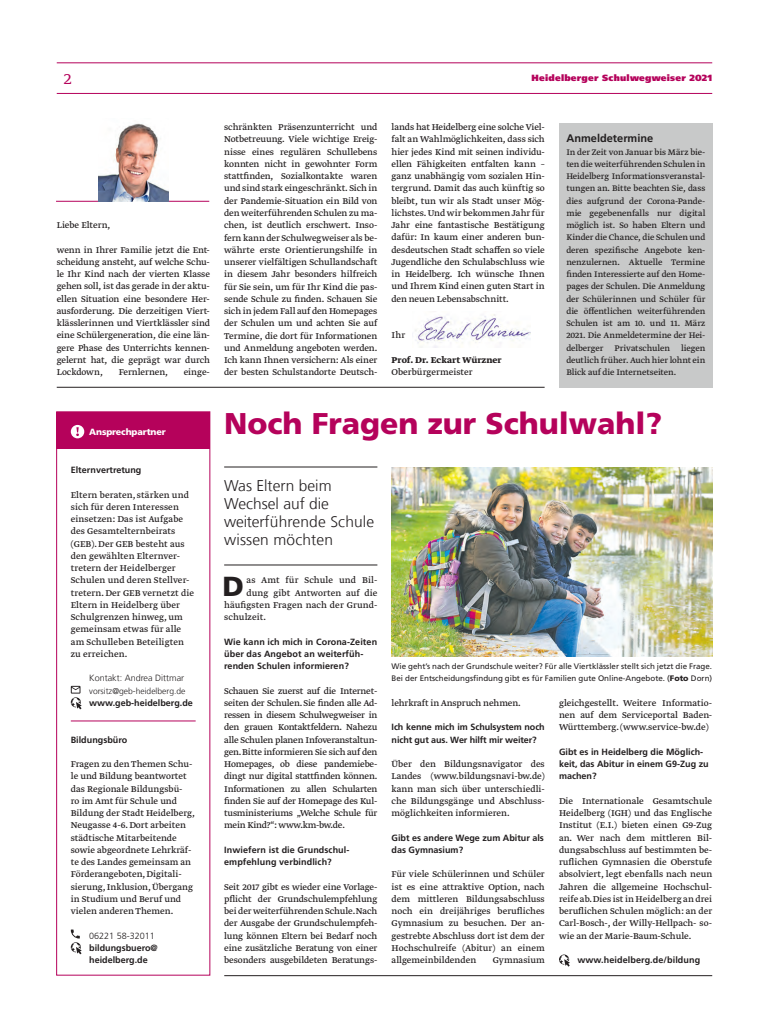
<style>
.page{position:relative;width:769px;height:1032px;background:#fff}
.page>*{position:absolute;margin:0;border:0;box-sizing:border-box;transform-origin:0 0}
.t1{font:900 30px "Frutiger LT Std";color:#b5025b}
.t2{font:900 27.5px "Frutiger LT Std";color:#231f20}
.t3{font:300 18px "Greta Text Std";color:#b5025b}
.t4{font:300 15.5px/18px "Frutiger LT Com";color:#231f20}
.t5{font:700 11px "Frutiger LT Com";color:#231f20}
.t6{font:10px/12.2px "Greta Text Std";color:#231f20;text-align:justify}
.t7{font:700 10px "Greta Text Std";letter-spacing:.005em;color:#231f20}
.t8{font:9.5px/12.2px "Greta Text Std";letter-spacing:-.01em;color:#231f20;text-align:justify}
.t9{font:700 9px/12.2px "Frutiger LT Com";color:#231f20}
.t10{font:300 9px "Frutiger LT Com";color:#231f20}
.t11{font:900 9px "Frutiger LT Pro";letter-spacing:.025em;color:#b5025b}
.t12{font:900 9px "Frutiger LT Std";letter-spacing:-.015em;color:#fff}
.t13{font:300 8.5px "Frutiger LT Com";color:#231f20}
.t14{font:8px/12.2px "Frutiger LT Pro";color:#231f20}
.s1{font-family:"Frutiger LT Std";font-weight:900}
</style>
<div class="page">
<hr style="left:57px;top:93px;width:654px;height:1px;background:#b5025b">
<hr style="left:57px;top:63px;width:654px;height:1px;background:#b5025b">
<div style="left:558px;top:123px;width:153px;height:264px;background:#c8c9c9"></div>
<img style="left:415px;top:314px;width:115px;height:34px">
<hr style="left:56px;top:201px;width:153px;height:1px;background:#b5025b">
<div style="left:56px;top:412px;width:154px;height:563px;border:1px solid #b5025b"></div>
<div style="left:57px;top:412px;width:153px;height:36px;background:#b5025b"></div>
<svg style="left:71px;top:425px;width:13px;height:13px"></svg>
<svg style="left:71px;top:686px;width:10px;height:23px"></svg>
<hr style="left:71px;top:721px;width:124px;height:1px;background:#b5025b">
<svg style="left:71px;top:929px;width:10px;height:25px"></svg>
<hr style="left:224px;top:467px;width:153px;height:1px;background:#231f20">
<hr style="left:224px;top:565px;width:153px;height:1px;background:#231f20">
<svg style="left:559px;top:954px;width:10px;height:12px"></svg>
<hr style="left:224px;top:975px;width:487px;height:1px;background:#231f20">
<hr style="left:57px;top:387px;width:487px;height:1px;background:#231f20">
<img style="left:391px;top:467px;width:320px;height:189px">
<img style="left:98px;top:123px;width:70px;height:78px">
<h3 class="t3" style="left:64px;top:68px;width:9px">2</h3>
<p class="t11" style="left:531px;top:73px;width:182px">Heidelberger Schulwegweiser 2021</p>
<p class="t6" style="left:391px;top:122px;width:155px">lands hat Heidelberg eine solche Viel&shy;falt an Wahlmöglichkeiten, dass sich hier jedes Kind mit seinen individu&shy;ellen Fähigkeiten entfalten kann – ganz unabhängig vom sozialen Hin&shy;tergrund. Damit das auch künftig so bleibt, tun wir als Stadt unser Mög&shy;lichstes. Und wir bekommen Jahr für Jahr eine fantastische Bestätigung dafür: In kaum einer anderen bun&shy;desdeutschen Stadt schaffen so viele Jugendliche den Schulabschluss wie in Heidelberg. Ich wünsche Ihnen und Ihrem Kind einen guten Start in den neuen Lebensabschnitt.</p>
<p class="t6" style="left:391px;top:330px;width:15px">Ihr</p>
<p class="t7" style="left:391px;top:354px;width:112px">Prof. Dr. Eckart Würzner</p>
<p class="t6" style="left:391px;top:367px;width:82px">Oberbürgermeister</p>
<p class="t6" style="left:224px;top:122px;width:155px">schränkten Präsenzunterricht und Notbetreuung. Viele wichtige Ereig&shy;nisse eines regulären Schullebens konnten nicht in gewohnter Form stattfinden, Sozialkontakte waren und sind stark eingeschränkt. Sich in der Pandemie-Situation ein Bild von den weiterführenden Schulen zu ma&shy;chen, ist deutlich erschwert. Inso&shy;fern kann der Schulwegweiser als be&shy;währte erste Orientierungshilfe in unserer vielfältigen Schullandschaft in diesem Jahr besonders hilfreich für Sie sein, um für Ihr Kind die pas&shy;sende Schule zu finden. Schauen Sie sich in jedem Fall auf den Homepages der Schulen um und achten Sie auf Termine, die dort für Informationen und Anmeldung angeboten werden.<br>Ich kann Ihnen versichern: Als einer der besten Schulstandorte Deutsch-</p>
<p class="t5" style="left:566px;top:132px;width:88px">Anmeldetermine</p>
<p class="t8" style="left:566px;top:146px;width:140px">In der Zeit von Januar bis März bie&shy;ten die weiterführenden Schulen in Heidelberg Informationsveranstal&shy;tungen an. Bitte beachten Sie, dass dies aufgrund der Corona-Pande&shy;mie gegebenenfalls nur digital möglich ist. So haben Eltern und Kinder die Chance, die Schulen und deren spezifische Angebote ken&shy;nenzulernen. Aktuelle Termine finden Interessierte auf den Home&shy;pages der Schulen. Die Anmeldung der Schülerinnen und Schüler für die öffentlichen weiterführenden Schulen ist am 10. und 11. März 2021. Die Anmeldetermine der Hei&shy;delberger Privatschulen liegen deutlich früher. Auch hier lohnt ein Blick auf die Internetseiten.</p>
<p class="t6" style="left:57px;top:220px;width:55px">Liebe Eltern,</p>
<p class="t6" style="left:57px;top:244px;width:155px">wenn in Ihrer Familie jetzt die Ent&shy;scheidung ansteht, auf welche Schu&shy;le Ihr Kind nach der vierten Klasse gehen soll, ist das gerade in der aktu&shy;ellen Situation eine besondere Her&shy;ausforderung. Die derzeitigen Viert&shy;klässlerinnen und Viertklässler sind eine Schülergeneration, die eine län&shy;gere Phase des Unterrichts kennen&shy;gelernt hat, die geprägt war durch Lockdown,</p>
<p class="t6" style="left:119px;top:367px;width:51px">Fernlernen,</p>
<p class="t6" style="left:184px;top:367px;width:28px">einge-</p>
<p class="t12" style="left:89px;top:427px;width:78px">Ansprechpartner</p>
<p class="t9" style="left:71px;top:464px;width:72px">Elternvertretung</p>
<p class="t6" style="left:71px;top:489px;width:125px;text-align:left">Eltern beraten, stärken und sich für deren Interessen einsetzen: Das ist Aufgabe des Gesamtelternbeirats (GEB). Der GEB besteht aus den gewählten Elternver&shy;tretern der Heidelberger<br>Schulen und deren Stellver&shy;tretern. Der GEB vernetzt die<br>Eltern in Heidelberg über<br>Schulgrenzen hinweg, um gemeinsam etwas für alle am Schulleben Beteiligten zu erreichen.</p>
<p class="t10" style="left:89px;top:673px;width:96px">Kontakt: Andrea Dittmar</p>
<p class="t13" style="left:89px;top:686px;width:98px">vorsitz@geb-heidelberg.de</p>
<p class="t9" style="left:89px;top:697px;width:105px">www.geb-heidelberg.de</p>
<p class="t9" style="left:71px;top:733px;width:58px">Bildungsbüro</p>
<p class="t6" style="left:71px;top:758px;width:126px;text-align:left">Fragen zu den Themen Schu&shy;le und Bildung beantwortet das Regionale Bildungsbü-<br>ro im Amt für Schule und<br>Bildung der Stadt Heidelberg,<br>Neugasse 4-6. Dort arbeiten städtische Mitarbeitende sowie abgeordnete Lehrkräf&shy;te des Landes gemeinsam an<br>Förderangeboten, Digitali&shy;sierung, Inklusion, Übergang in Studium und Beruf und vielen anderen Themen.</p>
<p class="t10" style="left:89px;top:930px;width:67px">06221 58-32011</p>
<p class="t9" style="left:89px;top:941px;width:70px">bildungsbuero@ heidelberg.de</p>
<h1 class="t1" style="left:224px;top:405px;width:439px">Noch Fragen zur Schulwahl?</h1>
<h3 class="t4" style="left:224px;top:477px;width:151px">Was Eltern beim<br>Wechsel auf die weiterführende Schule wissen möchten</h3>
<h2 class="t2" style="left:222px;top:569px;width:23px">D</h2>
<p class="t6" style="left:246px;top:575px;width:132px">as Amt für Schule und Bil-</p>
<p class="t6" style="left:246px;top:587px;width:132px">dung gibt Antworten auf die</p>
<p class="t6" style="left:224px;top:599px;width:155px">häufigsten Fragen nach der Grund-</p>
<p class="t6" style="left:224px;top:611px;width:44px">schulzeit.</p>
<p class="t9" style="left:224px;top:635px;width:154px">Wie kann ich mich in Corona-Zeiten über das Angebot an weiterfüh&shy;renden Schulen informieren?</p>
<p class="t6" style="left:224px;top:685px;width:155px">Schauen Sie zuerst auf die Internet&shy;seiten der Schulen. Sie finden alle Ad&shy;ressen in diesem Schulwegweiser in den grauen Kontaktfeldern. Nahezu alle Schulen planen Infoveranstaltun&shy;gen. Bitte informieren Sie sich auf den Homepages, ob diese pandemiebe&shy;dingt nur digital stattfinden können.<br>Informationen zu allen Schularten finden Sie auf der Homepage des Kul&shy;tusministeriums „Welche Schule für mein Kind?“: www.km-bw.de.</p>
<p class="t9" style="left:224px;top:843px;width:127px">Inwiefern ist die Grundschul&shy;empfehlung verbindlich?</p>
<p class="t6" style="left:224px;top:881px;width:155px">Seit 2017 gibt es wieder eine Vorlage&shy;pflicht der Grundschulempfehlung bei der weiterführenden Schule.Nach der Ausgabe der Grundschulempfeh&shy;lung können Eltern bei Bedarf noch eine zusätzliche Beratung von einer besonders ausgebildeten Beratungs-</p>
<p class="t14" style="left:391px;top:660px;width:322px">Wie geht’s nach der Grundschule weiter? Für alle Viertklässler stellt sich jetzt die Frage.<br>Bei der Entscheidungsfindung gibt es für Familien gute Online-Angebote. (<span class="s1">Foto</span> Dorn)</p>
<p class="t6" style="left:391px;top:697px;width:131px">lehrkraft in Anspruch nehmen.</p>
<p class="t9" style="left:391px;top:721px;width:155px">Ich kenne mich im Schulsystem noch nicht gut aus. Wer hilft mir weiter?</p>
<p class="t6" style="left:391px;top:758px;width:155px">Über den Bildungsnavigator des Landes (www.bildungsnavi-bw.de) kann man sich über unterschiedli&shy;che Bildungsgänge und Abschluss&shy;möglichkeiten informieren.</p>
<p class="t9" style="left:391px;top:831px;width:154px">Gibt es andere Wege zum Abitur als das Gymnasium?</p>
<p class="t6" style="left:391px;top:869px;width:155px">Für viele Schülerinnen und Schüler ist es eine attraktive Option, nach dem mittleren Bildungsabschluss noch ein dreijähriges berufliches Gymnasium zu besuchen. Der an&shy;gestrebte Abschluss dort ist dem der Hochschulreife (Abitur) an einem allgemeinbildenden</p>
<p class="t6" style="left:558px;top:697px;width:155px">gleichgestellt. Weitere Informatio&shy;nen auf dem Serviceportal Baden-Württemberg. (www.service-bw.de)</p>
<p class="t9" style="left:558px;top:746px;width:151px">Gibt es in Heidelberg die Möglich&shy;keit, das Abitur in einem G9-Zug zu machen?</p>
<p class="t6" style="left:558px;top:795px;width:155px">Die Internationale Gesamtschule Heidelberg (IGH) und das Englische Institut (E.I.) bieten einen G9-Zug an. Wer nach dem mittleren Bil&shy;dungsabschluss auf bestimmten be&shy;ruflichen Gymnasien die Oberstufe absolviert, legt ebenfalls nach neun Jahren die allgemeine Hochschul&shy;reife ab.Dies ist in Heidelberg an drei beruflichen Schulen möglich: an der Carl-Bosch-, der Willy-Hellpach- so&shy;wie an der Marie-Baum-Schule.</p>
<p class="t9" style="left:577px;top:954px;width:124px">www.heidelberg.de/bildung</p>
<p class="t6" style="left:492px;top:954px;width:53px">Gymnasium</p>
</div>
